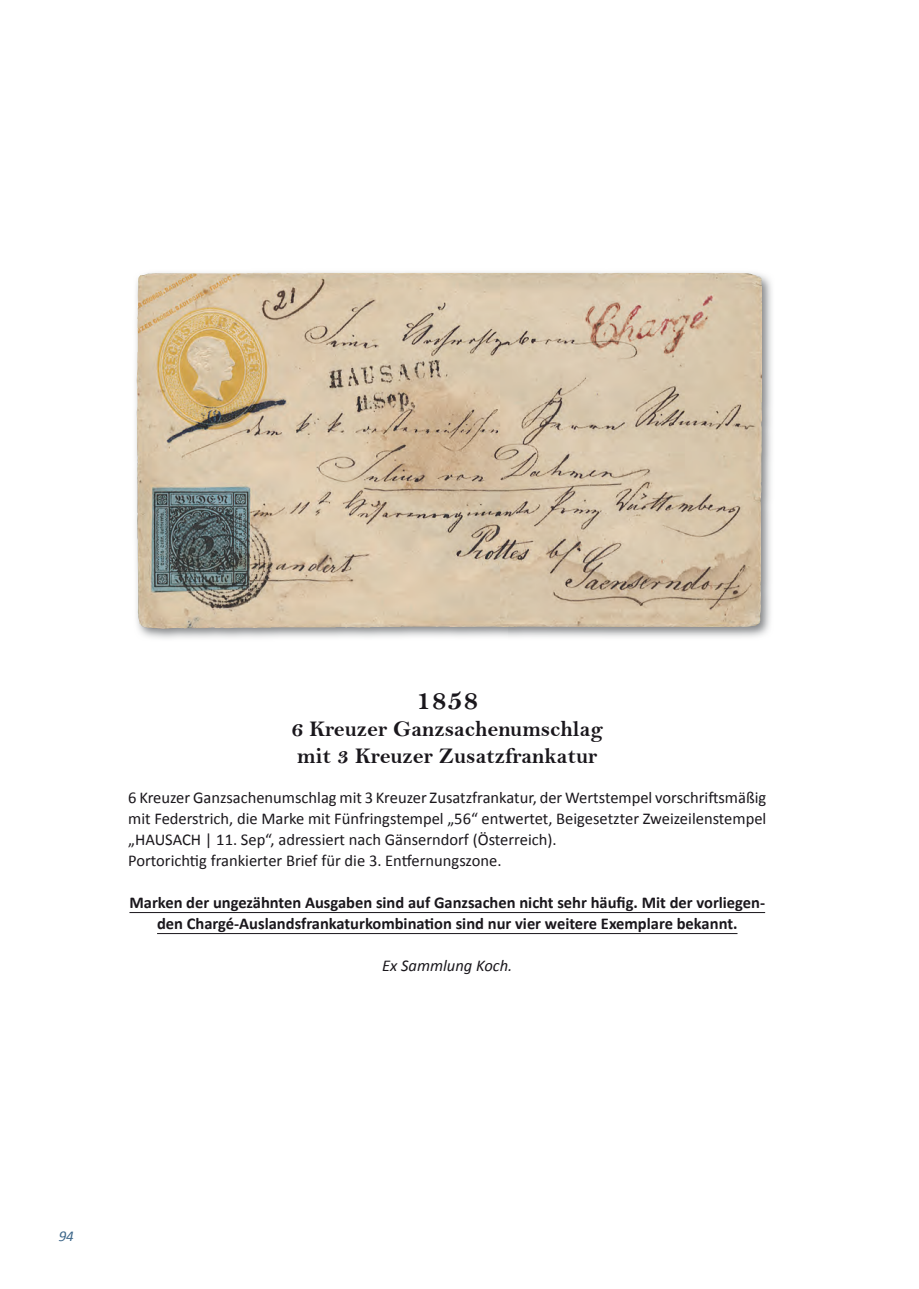
<style>
.page{position:relative;width:919px;height:1289px;background:#fff}
.page>*{position:absolute;margin:0;border:0;box-sizing:border-box;transform-origin:0 0}
.t1{font:30px "Bell MT Bold";color:#1a171c}
.t2{font:22.5px/27px "Bell MT Bold";color:#1a171c}
.t3{font:16.5px/21px "Calibri";color:#1a171c}
.t4{font:700 16.5px/21px "Calibri";color:#1a171c;text-align:center}
.t5{font:italic 16.5px "Calibri";color:#1a171c}
.t6{font:italic 15px "Calibri";color:#3d678a}
</style>
<div class="page">
<hr style="left:129px;top:912px;width:636px;height:1px;background:#1a171c">
<hr style="left:157px;top:933px;width:580px;height:1px;background:#1a171c">
<img style="left:135px;top:275px;width:637px;height:364px">
<img style="left:136px;top:272px;width:626px;height:357px">
<h1 class="t1" style="left:415px;top:681px;width:65px">1858</h1>
<h2 class="t2" style="left:291px;top:715px;width:313px">6 Kreuzer Ganzsachenumschlag mit 3 Kreuzer Zusatzfrankatur</h2>
<p class="t3" style="left:128px;top:787px;width:639px">6 Kreuzer Ganzsachenumschlag mit 3 Kreuzer Zusatzfrankatur, der Wertstempel vorschriftsmäßig mit Federstrich, die Marke mit Fünfringstempel „56“ entwertet, Beigesetzter Zweizeilenstempel „HAUSACH | 11. Sep“, adressiert nach Gänserndorf (Österreich).<br>Portorichtig frankierter Brief für die 3. Entfernungszone.</p>
<p class="t4" style="left:129px;top:892px;width:637px">Marken der ungezähnten Ausgaben sind auf Ganzsachen nicht sehr häufig. Mit der vorliegen&shy;den Chargé-Auslandsfrankaturkombination sind nur vier weitere Exemplare bekannt.</p>
<p class="t5" style="left:382px;top:954px;width:132px">Ex Sammlung Koch.</p>
<p class="t6" style="left:59px;top:1225px;width:17px">94</p>
</div>
